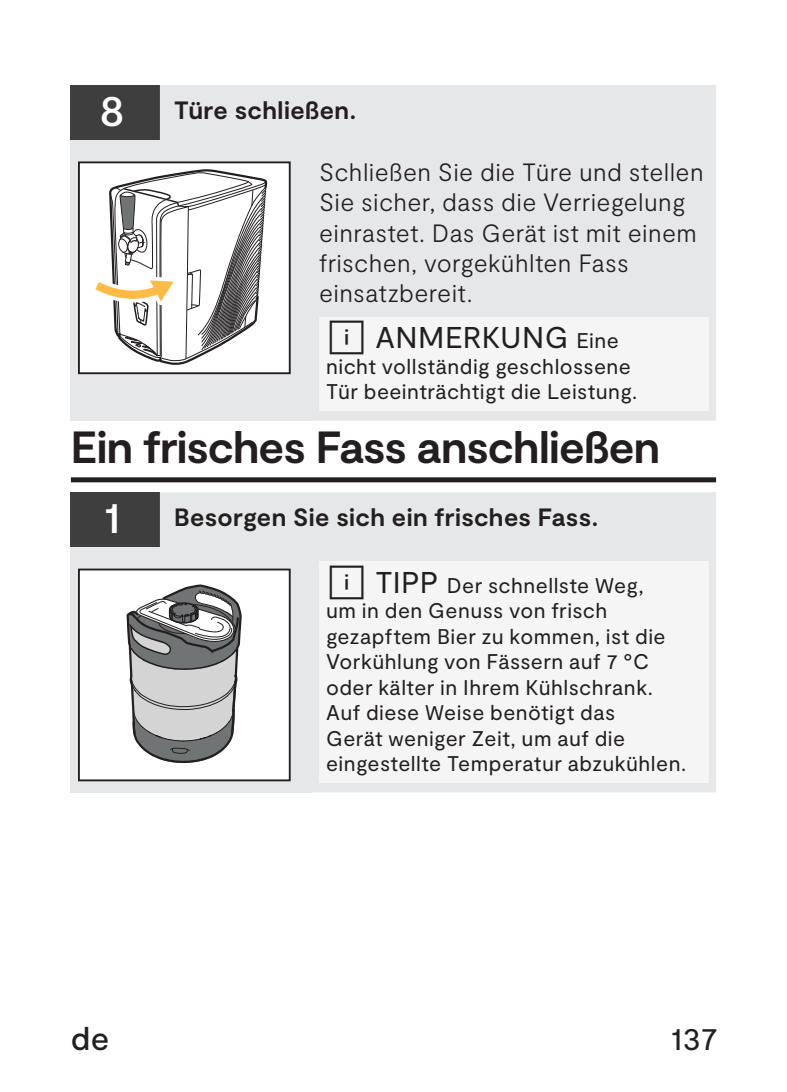
<style>
.page{position:relative;width:787px;height:1092px;background:#fff}
.page>*{position:absolute;margin:0;border:0;box-sizing:border-box;transform-origin:0 0}
.Chapter_title{font:700 45px "Moderat";letter-spacing:-.02em;color:#231f20}
.t1{font:500 45px "Moderat";color:#fff}
.t2{font:32.5px "Moderat";color:#231f20}
.t3{font:500 32.5px "Moderat";color:#231f20}
.Paragraph_warning_te{font:30px "Moderat";letter-spacing:.01em;color:#231f20}
.Paragraph_text{font:300 25px/30px "Moderat";letter-spacing:.015em;color:#231f20}
.Paragraph_install_st{font:700 25px "Moderat";letter-spacing:.015em;color:#231f20}
.Paragraph_warning_te-2{font:21.25px/25.5px "Moderat";letter-spacing:.02em;color:#231f20}
.s1{font-size:21.25px}
.s2{font-size:30px}
</style>
<div class="page">
<div style="left:71px;top:85px;width:89px;height:55px;background:#3e3e3f"></div>
<div style="left:160px;top:85px;width:556px;height:335px;background:#e6e7e9"></div>
<div style="left:71px;top:140px;width:241px;height:280px;background:#e6e7e9"></div>
<div style="left:79px;top:162px;width:211px;height:211px;background:#fff"></div>
<svg style="left:95px;top:169px;width:173px;height:196px"></svg>
<div style="left:78px;top:161px;width:213px;height:213px;border:2px solid #231f20"></div>
<div style="left:319px;top:317px;width:390px;height:93px;background:#f5f5f6"></div>
<div style="left:71px;top:477px;width:645px;height:5px;background:#231f20"></div>
<div style="left:71px;top:492px;width:89px;height:55px;background:#3e3e3f"></div>
<div style="left:160px;top:492px;width:556px;height:300px;background:#e6e7e9"></div>
<div style="left:71px;top:547px;width:241px;height:245px;background:#e6e7e9"></div>
<div style="left:79px;top:569px;width:211px;height:211px;background:#fff"></div>
<svg style="left:126px;top:584px;width:116px;height:179px"></svg>
<div style="left:78px;top:568px;width:213px;height:213px;border:2px solid #231f20"></div>
<div style="left:319px;top:561px;width:390px;height:221px;background:#f5f5f6"></div>
<p class="t1" style="left:99px;top:84px;width:27px">8</p>
<p class="Paragraph_install_st" style="left:174px;top:96px;width:184px">Türe schließen.</p>
<p class="Paragraph_text" style="left:319px;top:158px;width:386px">Schließen Sie die Türe und stellen<br>Sie sicher, dass die Verriegelung einrastet. Das Gerät ist mit einem frischen, vorgekühlten Fass einsatzbereit.</p>
<p class="Paragraph_warning_te" style="left:375px;top:320px;width:245px">ANMERKUNG <span class="s1">Eine</span></p>
<p class="Paragraph_warning_te-2" style="left:326px;top:354px;width:313px">nicht vollständig geschlossene<br>Tür beeinträchtigt die Leistung.</p>
<p class="Chapter_title" style="left:71px;top:421px;width:591px">Ein frisches Fass anschließen</p>
<p class="t1" style="left:103px;top:491px;width:19px">1</p>
<p class="Paragraph_install_st" style="left:174px;top:503px;width:425px">Besorgen Sie sich ein frisches Fass.</p>
<p class="Paragraph_warning_te-2" style="left:326px;top:573px;width:362px;text-indent:49px"><span class="s2">TIPP</span> Der schnellste Weg,<br>um in den Genuss von frisch gezapftem Bier zu kommen, ist die<br>Vorkühlung von Fässern auf 7 °C oder kälter in Ihrem Kühlschrank.<br>Auf diese Weise benötigt das<br>Gerät weniger Zeit, um auf die eingestellte Temperatur abzukühlen.</p>
<h2 class="t3" style="left:71px;top:1019px;width:40px">de</h2>
<h2 class="t2" style="left:670px;top:1019px;width:49px">137</h2>
</div>
